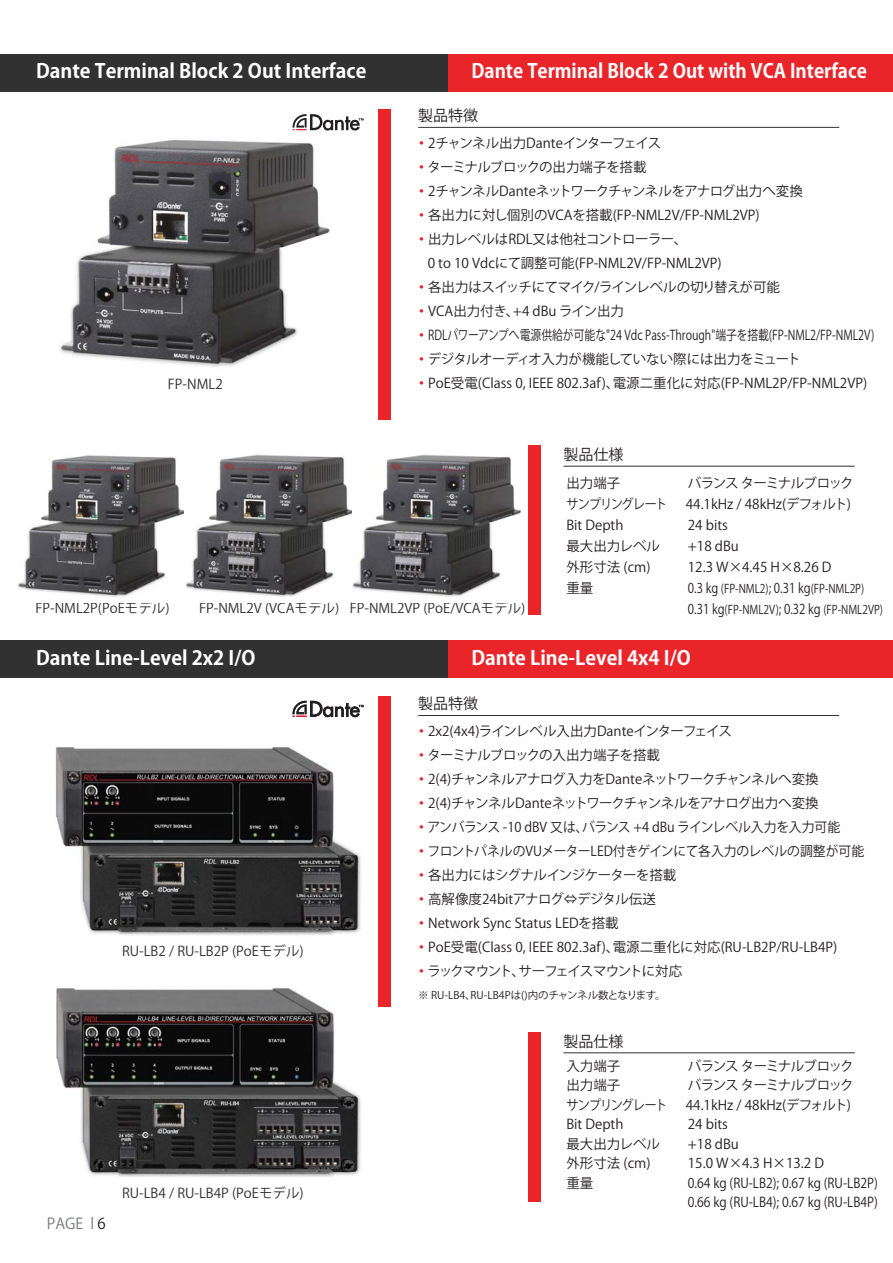
<style>
.page{position:relative;width:893px;height:1263px;background:#fff}
.page>*{position:absolute;margin:0;border:0;box-sizing:border-box;transform-origin:0 0}
.t1{font:19.5px "Koz Go Pr 6 N Bold 90 msp RKSJ H";color:#fff}
.t2{font:19.5px "Koz Go Pr 6 N Bold 90 msp RKSJ H";color:#fff;scale:.95 1}
.t3{font:15px "Koz Go Pro Regular 90 msp RKSJ H";color:#231f20}
.t4{font:15px "Koz Go Pro Regular 90 msp RKSJ H";color:#797a7d}
.t5{font:13.5px/24px "Koz Go Pro Regular 90 msp RKSJ H";color:#231f20}
.t6{font:13.5px "Koz Go Pr 6 N Regular 90 msp RKSJ H";color:#313132}
.t7{font:13.5px/21px "Koz Go Pro Regular 90 msp RKSJ H";letter-spacing:-.05em;color:#231f20}
.t8{font:13.5px "Koz Go Pro Regular 90 msp RKSJ H";letter-spacing:-.03em;color:#231f20}
.t9{font:13.5px "Koz Go Pro Regular 90 msp RKSJ H";letter-spacing:-.04em;color:#231f20}
.t10{font:13.5px "Koz Go Pro Regular 90 msp RKSJ H";color:#231f20;scale:.8 1}
.t11{font:13.5px "Koz Go Pro Regular 90 msp RKSJ H";letter-spacing:-.08em;color:#231f20}
.t12{font:12px/21px "Koz Go Pro Regular 90 msp RKSJ H";color:#231f20;scale:.85 1}
.t13{font:10.5px "Koz Go Pro Regular 90 msp RKSJ H";color:#231f20}
.s1{font-family:"Koz Go Pro Bold 90 msp RKSJ H";color:#ea252a}
.s2{font-size:13.5px}
.s3{color:#231f20}
</style>
<div class="page">
<div style="left:0;top:54px;width:448px;height:38px;background:#313132"></div>
<div style="left:0;top:640px;width:448px;height:38px;background:#313132"></div>
<div style="left:448px;top:54px;width:444px;height:38px;background:#ea252a"></div>
<div style="left:448px;top:640px;width:444px;height:38px;background:#ea252a"></div>
<img style="left:55px;top:747px;width:306px;height:189px">
<img style="left:56px;top:988px;width:325px;height:190px">
<img style="left:59px;top:139px;width:271px;height:228px">
<div style="left:378px;top:109px;width:13px;height:311px;background:#ea252a"></div>
<div style="left:528px;top:446px;width:13px;height:169px;background:#ea252a"></div>
<hr style="left:418px;top:127px;width:421px;height:1px;background:#313132">
<hr style="left:563px;top:466px;width:292px;height:1px;background:#313132">
<div style="left:378px;top:696px;width:13px;height:310px;background:#ea252a"></div>
<div style="left:528px;top:1032px;width:13px;height:170px;background:#ea252a"></div>
<hr style="left:418px;top:715px;width:421px;height:1px;background:#313132">
<hr style="left:563px;top:1052px;width:292px;height:1px;background:#313132">
<svg style="left:292px;top:114px;width:72px;height:17px"></svg>
<svg style="left:292px;top:701px;width:72px;height:16px"></svg>
<img style="left:18px;top:455px;width:166px;height:142px">
<img style="left:185px;top:455px;width:337px;height:142px">
<h1 class="t1" style="left:36px;top:63px;width:332px">Dante Terminal Block 2 Out Interface</h1>
<h1 class="t2" style="left:471px;top:63px;width:418px">Dante Terminal Block 2 Out with VCA Interface</h1>
<p class="t6" style="left:168px;top:379px;width:56px">FP-NML2</p>
<p class="t3" style="left:418px;top:110px;width:61px">製品特徴</p>
<p class="t8" style="left:415px;top:138px;width:248px"><span class="s1">・</span>2チャンネル出力Danteインターフェイス</p>
<p class="t8" style="left:415px;top:162px;width:233px"><span class="s1">・</span>ターミナルブロックの出力端子を搭載</p>
<p class="t9" style="left:415px;top:186px;width:390px"><span class="s1">・</span>2チャンネルDanteネットワークチャンネルをアナログ出力へ変換</p>
<p class="t5" style="left:415px;top:205px;width:346px"><span class="s1">・</span> 各出力に対し個別のVCAを搭載(FP-NML2V/FP-NML2VP)</p>
<p class="t5" style="left:415px;top:229px;width:274px"><span class="s1">・</span> 出力レベルはRDL又は他社コントローラー、</p>
<p class="t5" style="left:428px;top:253px;width:296px">0 to 10 Vdcにて調整可能(FP-NML2V/FP-NML2VP)</p>
<p class="t9" style="left:415px;top:282px;width:367px"><span class="s1">・</span> 各出力はスイッチにてマイク/ラインレベルの切り替えが可能</p>
<p class="t5" style="left:415px;top:301px;width:211px"><span class="s1">・</span> VCA出力付き、+4 dBu ライン出力</p>
<p class="t10" style="left:415px;top:330px;width:576px"><span class="s1">・</span>RDLパワーアンプへ電源供給が可能な"24 Vdc Pass-Through"端子を搭載(FP-NML2/FP-NML2V)</p>
<p class="t8" style="left:415px;top:354px;width:387px"><span class="s1">・</span> デジタルオーディオ入力が機能していない際には出力をミュート</p>
<p class="t5" style="left:415px;top:373px;width:454px"><span class="s1">・</span> PoE受電(Class 0, IEEE 802.3af)、電源二重化に対応(FP-NML2P/FP-NML2VP)</p>
<p class="t3" style="left:563px;top:449px;width:61px">製品仕様</p>
<p class="t7" style="left:566px;top:474px;width:289px;text-indent:108px">　バランス ターミナルブロックサンプリングレート 　44.1kHz / 48kHz(デフォルト)<br>Bit Depth</p>
<p class="t5" style="left:566px;top:473px;width:55px">出力端子</p>
<p class="t5" style="left:566px;top:516px;width:174px;line-height:21px;text-indent:108px">　24 bits最大出力レベル 　+18 dBu外形寸法 (cm)</p>
<p class="t5" style="left:674px;top:557px;width:159px">　12.3 W×4.45 H×8.26 D</p>
<p class="t6" style="left:35px;top:603px;width:136px">FP-NML2P(PoEモデル)</p>
<p class="t6" style="left:199px;top:603px;width:328px">FP-NML2V (VCAモデル) FP-NML2VP (PoE/VCAモデル)</p>
<p class="t5" style="left:566px;top:578px;width:28px">重量</p>
<p class="t12" style="left:674px;top:579px;width:247px"><span class="s2">　0.3 kg</span> (FP-NML2)<span class="s2">; 0.31 kg</span>(FP-NML2P)<span class="s2">　0.31 kg</span>(FP-NML2V)<span class="s2">; 0.32 kg</span> (FP-NML2VP)</p>
<h1 class="t1" style="left:36px;top:650px;width:221px">Dante Line-Level 2x2 I/O</h1>
<h1 class="t1" style="left:471px;top:650px;width:221px">Dante Line-Level 4x4 I/O</h1>
<p class="t6" style="left:122px;top:946px;width:183px">RU-LB2 / RU-LB2P (PoEモデル)</p>
<p class="t4" style="left:47px;top:1218px;width:61px">PAGE l <span class="s3">6</span></p>
<p class="t6" style="left:122px;top:1188px;width:183px">RU-LB4 / RU-LB4P (PoEモデル)</p>
<p class="t3" style="left:418px;top:698px;width:61px">製品特徴</p>
<p class="t5" style="left:415px;top:721px;width:451px"><span class="s1">・</span>2x2(4x4)ラインレベル入出力Danteインターフェイス<br><span class="s1">・</span>ターミナルブロックの入出力端子を搭載<br><span class="s1">・</span>2(4)チャンネルアナログ入力をDanteネットワークチャンネルへ変換<br><span class="s1">・</span>2(4)チャンネルDanteネットワークチャンネルをアナログ出力へ変換<br><span class="s1">・</span>アンバランス -10 dBV 又は、バランス +4 dBu ラインレベル入力を入力可能<br><span class="s1">・</span>フロントパネルのVUメーターLED付きゲインにて各入力のレベルの調整が可能<span class="s1">・</span> 各出力にはシグナルインジケーターを搭載<br><span class="s1">・</span> 高解像度24bitアナログ⇔デジタル伝送<br><span class="s1">・</span> Network Sync Status LEDを搭載<br><span class="s1">・</span> PoE受電(Class 0, IEEE 802.3af)、電源二重化に対応(RU-LB2P/RU-LB4P)<br><span class="s1">・</span> ラックマウント、サーフェイスマウントに対応</p>
<p class="t13" style="left:418px;top:991px;width:249px">※ RU-LB4、RU-LB4Pは()内のチャンネル数となります。</p>
<p class="t3" style="left:563px;top:1035px;width:61px">製品仕様</p>
<p class="t5" style="left:566px;top:1055px;width:55px">入力端子</p>
<p class="t11" style="left:674px;top:1061px;width:181px">　バランス ターミナルブロック</p>
<p class="t5" style="left:566px;top:1075px;width:55px">出力端子</p>
<p class="t7" style="left:566px;top:1077px;width:289px;line-height:19.5px;text-indent:108px">　バランス ターミナルブロックサンプリングレート 　44.1kHz / 48kHz(デフォルト)<br>Bit Depth</p>
<p class="t5" style="left:566px;top:1116px;width:174px;line-height:19.5px;text-indent:108px">　24 bits最大出力レベル 　+18 dBu外形寸法 (cm)</p>
<p class="t5" style="left:674px;top:1153px;width:151px">　15.0 W×4.3 H×13.2 D</p>
<p class="t5" style="left:566px;top:1172px;width:28px">重量</p>
<p class="t5" style="left:674px;top:1175px;width:205px;line-height:19.5px">　0.64 kg (RU-LB2); 0.67 kg (RU-LB2P)　0.66 kg (RU-LB4); 0.67 kg (RU-LB4P)</p>
</div>
